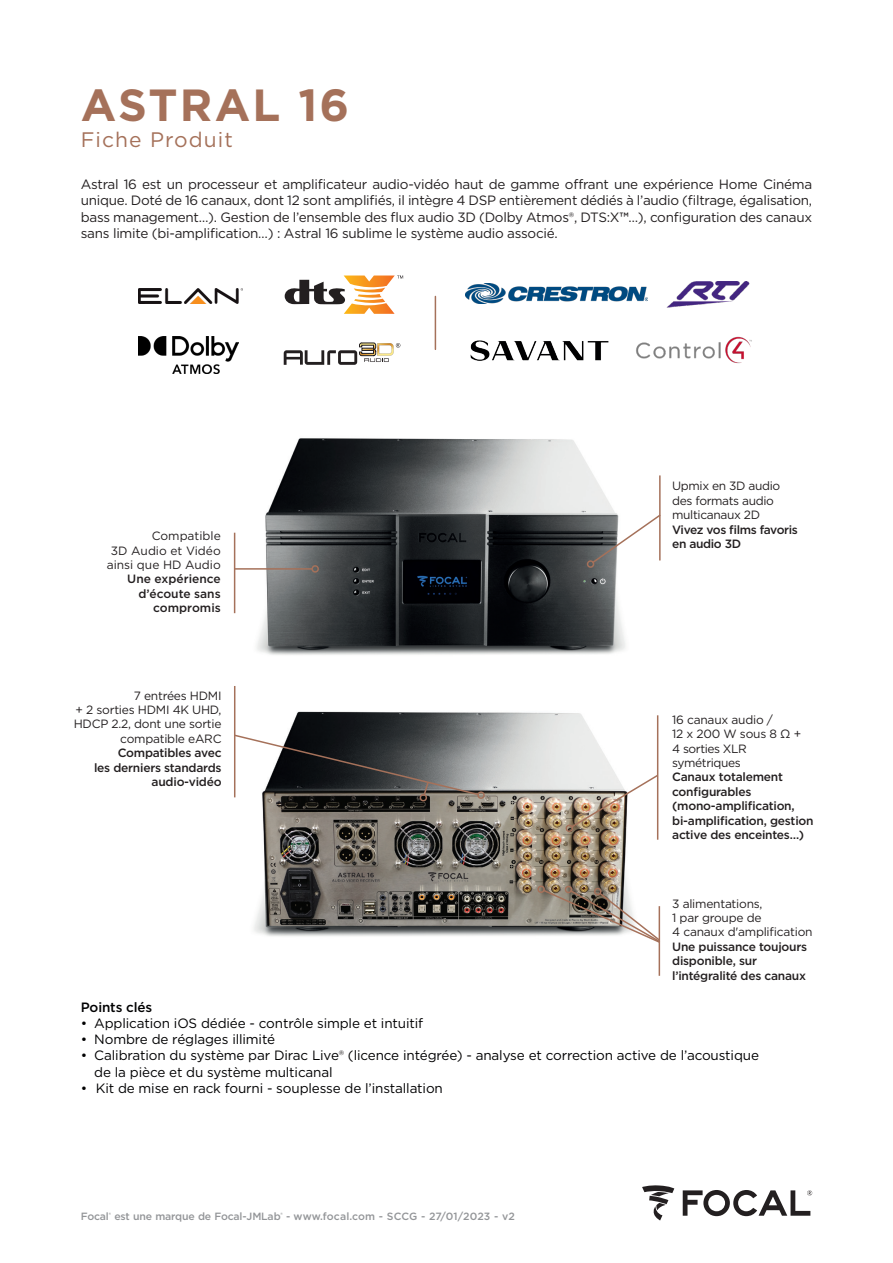
<style>
.page{position:relative;width:893px;height:1263px;background:#fff}
.page>*{position:absolute;margin:0;border:0;box-sizing:border-box;transform-origin:0 0}
.t1{font:700 45px "Gotham";letter-spacing:.05em;color:#a5715a}
.t2{font:21px "Gotham";letter-spacing:.05em;color:#a5715a}
.t3{font:13.5px/16.2px "Gotham";letter-spacing:-.02em;color:#231f20;text-align:justify}
.t4{font:13.5px/16.2px "Gotham";letter-spacing:-.01em;color:#000002}
.t5{font:500 13.5px "Gotham";letter-spacing:-.01em;color:#000002}
.t6{font:500 12px/14.4px "Gotham";letter-spacing:-.02em;color:#231f20}
.t7{font:12px/14.4px "Gotham";letter-spacing:-.02em;color:#231f20}
.t8{font:12px/14.4px "Gotham";color:#231f20;text-align:right}
.t9{font:500 12px/14.4px "Gotham";color:#231f20;text-align:right}
.Normal_e{font:500 10.5px "Gotham";letter-spacing:-.015em;color:#939598}
.s1{font-weight:500}
.s2{color:#231f20}
</style>
<div class="page">
<img style="left:235px;top:686px;width:426px;height:284px">
<img style="left:234px;top:438px;width:392px;height:217px">
<hr style="left:234px;top:533px;width:1px;height:80px;background:#a5715a">
<hr style="left:234px;top:568px;width:78px;height:2px;background:#a5715a">
<div style="left:311px;top:565px;width:8px;height:8px;border:2px solid #a5715a;border-radius:50%"></div>
<hr style="left:234px;top:686px;width:1px;height:111px;background:#a5715a">
<hr style="left:659px;top:906px;width:1px;height:70px;background:#a5715a">
<svg style="left:591px;top:513px;width:70px;height:51px"></svg>
<div style="left:587px;top:560px;width:7px;height:8px;border:2px solid #a5715a;border-radius:50%"></div>
<hr style="left:659px;top:475px;width:2px;height:85px;background:#a5715a">
<hr style="left:657px;top:715px;width:1px;height:125px;background:#a5715a">
<img style="left:570px;top:773px;width:90px;height:56px">
<div style="left:566px;top:824px;width:7px;height:8px;border:2px solid #a5715a;border-radius:50%"></div>
<div style="left:477px;top:791px;width:8px;height:8px;border:2px solid #a5715a;border-radius:50%"></div>
<div style="left:565px;top:886px;width:7px;height:7px;border:2px solid #a5715a;border-radius:50%"></div>
<svg style="left:542px;top:888px;width:119px;height:56px"></svg>
<div style="left:537px;top:885px;width:8px;height:8px;border:2px solid #a5715a;border-radius:50%"></div>
<svg style="left:234px;top:733px;width:246px;height:70px"></svg>
<svg style="left:642px;top:1185px;width:32px;height:35px"></svg>
<svg style="left:683px;top:1190px;width:129px;height:26px"></svg>
<svg style="left:285px;top:275px;width:118px;height:39px"></svg>
<svg style="left:284px;top:343px;width:116px;height:22px"></svg>
<img style="left:466px;top:283px;width:181px;height:21px">
<img style="left:636px;top:336px;width:116px;height:28px">
<img style="left:666px;top:281px;width:84px;height:27px">
<img style="left:470px;top:340px;width:139px;height:21px">
<hr style="left:435px;top:296px;width:1px;height:53px;background:#a5715a">
<img style="left:139px;top:288px;width:104px;height:16px">
<img style="left:139px;top:336px;width:99px;height:38px">
<p class="t1" style="left:81px;top:75px;width:270px">ASTRAL 16</p>
<p class="t2" style="left:81px;top:126px;width:154px">Fiche Produit</p>
<p class="t3" style="left:81px;top:176px;width:733px">Astral 16 est un processeur et amplificateur audio-vidéo haut de gamme offrant une expérience Home Cinéma unique. Doté de 16 canaux, dont 12 sont amplifiés, il intègre 4 DSP entièrement dédiés à l’audio (filtrage, égalisation, bass management…). Gestion de l’ensemble des flux audio 3D (Dolby Atmos®, DTS:X<span class="s1">™</span>…), configuration des canaux sans limite (bi-amplification…) : Astral 16 sublime le système audio associé.</p>
<p class="t8" style="left:107px;top:528px;width:116px">Compatible<br>3D Audio et Vidéo ainsi que HD Audio</p>
<p class="t9" style="left:127px;top:572px;width:95px">Une expérience d’écoute sans compromis</p>
<p class="t7" style="left:74px;top:688px;width:149px;text-align:right">7 entrées HDMI<br>+ 2 sorties HDMI 4K UHD,<br>HDCP 2.2, dont une sortie compatible eARC</p>
<p class="t6" style="left:94px;top:746px;width:129px;text-align:right">Compatibles avec<br>les derniers standards audio-vidéo</p>
<p class="t7" style="left:672px;top:479px;width:109px">Upmix en 3D audio des formats audio multicanaux 2D</p>
<p class="t6" style="left:672px;top:522px;width:127px">Vivez vos films favoris en audio 3D</p>
<p class="t7" style="left:672px;top:712px;width:130px">16 canaux audio /<br>12 x 200 W sous 8 Ώ +<br>4 sorties XLR symétriques</p>
<p class="t6" style="left:672px;top:770px;width:143px">Canaux totalement configurables (mono-amplification, bi-amplification, gestion active des enceintes…)</p>
<p class="t7" style="left:672px;top:896px;width:142px">3 alimentations,<br>1 par groupe de<br>4 canaux d'amplification</p>
<p class="t6" style="left:672px;top:939px;width:136px">Une puissance toujours disponible, sur l’intégralité des canaux</p>
<p class="t5" style="left:81px;top:998px;width:73px">Points clés</p>
<p class="t4" style="left:81px;top:1015px;width:344px">• Application iOS dédiée - contrôle simple et intuitif</p>
<p class="t4" style="left:81px;top:1031px;width:196px">• Nombre de réglages illimité</p>
<p class="t4" style="left:94px;top:1047px;width:666px;text-indent:-14px">• Calibration du système par Dirac Live<span class="s2">®</span> (licence intégrée) - analyse et correction active de l’acoustique de la pièce et du système multicanal</p>
<p class="t4" style="left:81px;top:1079px;width:364px">• Kit de mise en rack fourni - souplesse de l’installation</p>
<p class="Normal_e" style="left:81px;top:1210px;width:436px">Focal<sup>®</sup> est une marque de Focal-JMLab<sup>®</sup> - www.focal.com - SCCG - 27/01/2023 - v2</p>
</div>
